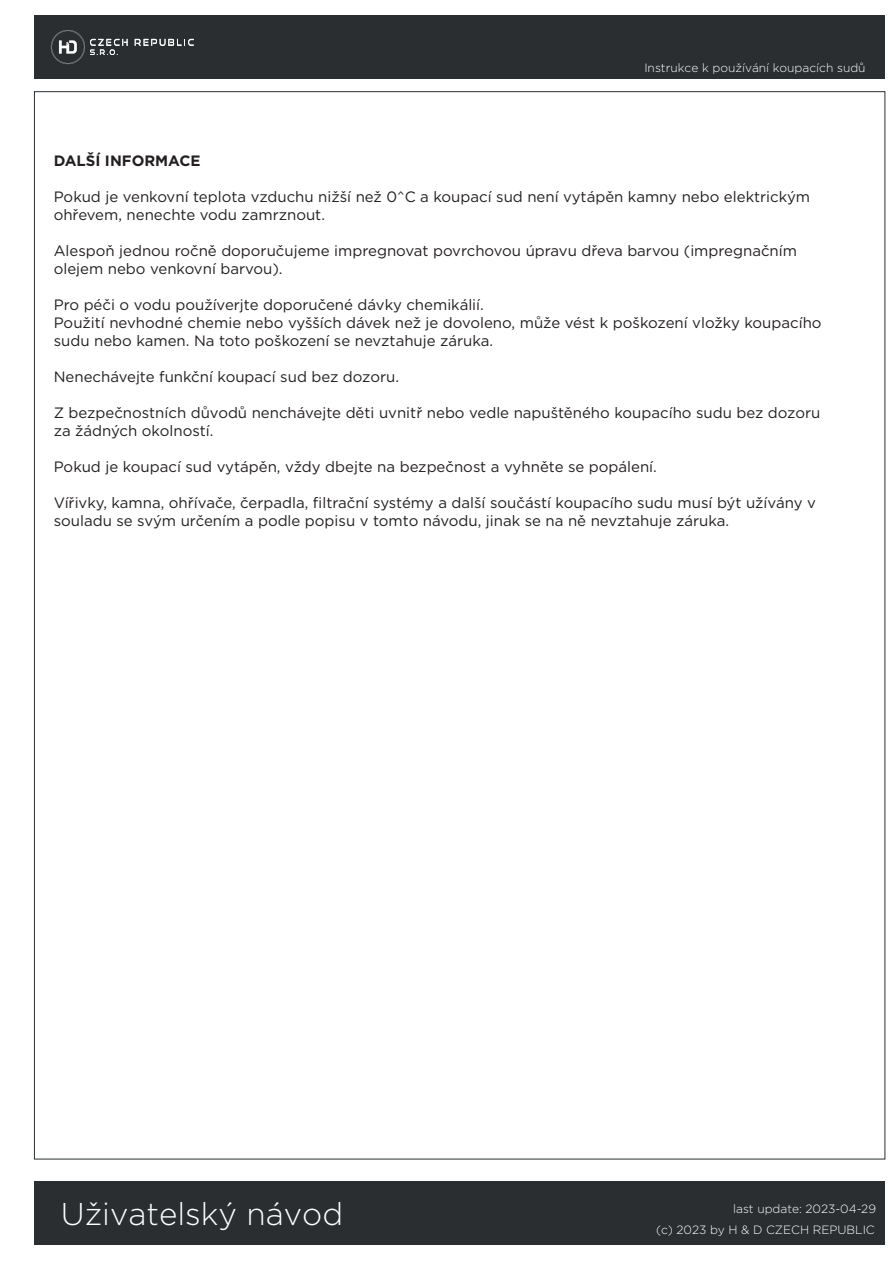
<style>
.page{position:relative;width:893px;height:1263px;background:#fff}
.page>*{position:absolute;margin:0;border:0;box-sizing:border-box;transform-origin:0 0}
.t1{font:300 31.5px "Gotham";color:#fff}
.t2{font:15px/18px "Gotham";color:#231f20}
.t3{font:700 15px "Gotham";color:#231f20}
.t4{font:300 12px/21px "Gotham";color:#fff;text-align:right}
</style>
<div class="page">
<div style="left:34px;top:1181px;width:851px;height:64px;background:#2a2e31"></div>
<div style="left:34px;top:15px;width:851px;height:64px;background:#2a2e31"></div>
<svg style="left:135px;top:39px;width:59px;height:7px"></svg>
<svg style="left:51px;top:30px;width:77px;height:34px"></svg>
<p class="t4" style="left:644px;top:57px;width:223px">Instrukce k používání koupacích sudů</p>
<p class="t3" style="left:54px;top:151px;width:148px">DALŠÍ INFORMACE</p>
<p class="t2" style="left:54px;top:188px;width:758px">Pokud je venkovní teplota vzduchu nižší než 0^C a koupací sud není vytápěn kamny nebo elektrickým ohřevem, nenechte vodu zamrznout.</p>
<p class="t2" style="left:54px;top:242px;width:745px">Alespoň jednou ročně doporučujeme impregnovat povrchovou úpravu dřeva barvou (impregnačním olejem nebo venkovní barvou).</p>
<p class="t2" style="left:54px;top:296px;width:769px">Pro péči o vodu používerjte doporučené dávky chemikálií.<br>Použití nevhodné chemie nebo vyšších dávek než je dovoleno, může vést k poškození vložky koupacího sudu nebo kamen. Na toto poškození se nevztahuje záruka.</p>
<p class="t2" style="left:54px;top:368px;width:347px">Nenechávejte funkční koupací sud bez dozoru.</p>
<p class="t2" style="left:54px;top:404px;width:768px">Z bezpečnostních důvodů nenchávejte děti uvnitř nebo vedle napuštěného koupacího sudu bez dozoru za žádných okolností.</p>
<p class="t2" style="left:54px;top:458px;width:605px">Pokud je koupací sud vytápěn, vždy dbejte na bezpečnost a vyhněte se popálení.</p>
<p class="t2" style="left:54px;top:494px;width:764px">Vířivky, kamna, ohřívače, čerpadla, filtrační systémy a další součástí koupacího sudu musí být užívány v souladu se svým určením a podle popisu v tomto návodu, jinak se na ně nevztahuje záruka.</p>
<h1 class="t1" style="left:61px;top:1194px;width:284px">Uživatelský návod</h1>
<p class="t4" style="left:656px;top:1198px;width:221px">last update: 2023-04-29<br>(c) 2023 by H &amp; D CZECH REPUBLIC</p>
</div>
